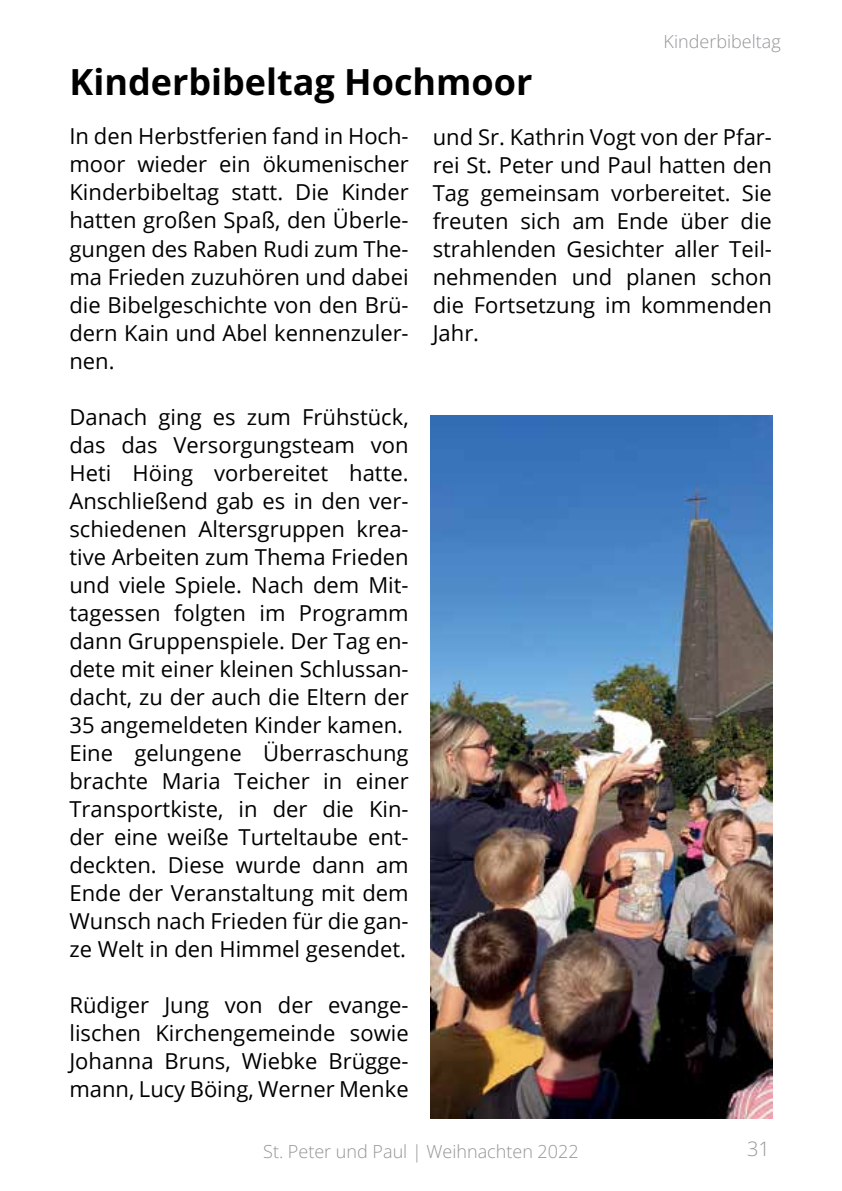
<style>
.page{position:relative;width:842px;height:1191px;background:#fff}
.page>*{position:absolute;margin:0;border:0;box-sizing:border-box;transform-origin:0 0}
.t1{font:700 36px "Open Sans";color:#000}
.t2{font:22px/28px "Open Sans";color:#000;text-align:justify}
.t3{font:300 20px "Open Sans";color:#939598}
.t4{font:300 18px "Open Sans";color:#939598}
</style>
<div class="page">
<img style="left:431px;top:416px;width:341px;height:702px">
<h1 class="t1" style="left:69px;top:57px;width:465px">Kinderbibeltag Hochmoor</h1>
<p class="t4" style="left:664px;top:29px;width:119px">Kinderbibeltag</p>
<p class="t2" style="left:69px;top:122px;width:341px">I n den Herbstferien fand in Hoch&shy;moor wieder ein ökumenischer Kinderbibeltag statt. Die Kinder hatten großen Spaß, den Überle&shy;gungen des Raben Rudi zum The&shy;ma Frieden zuzuhören und dabei die Bibelgeschichte von den Brü&shy;dern Kain und Abel kennenzuler&shy;nen.</p>
<p class="t2" style="left:69px;top:402px;width:341px;text-align:left">Danach ging es zum Frühstück, das das Versorgungsteam von<br>Heti Höing vorbereitet hatte.<br>Anschließend gab es in den ver&shy;schiedenen Altersgruppen krea&shy;tive Arbeiten zum Thema Frieden und viele Spiele. Nach dem Mit&shy;tagessen folgten im Programm dann Gruppenspiele. Der Tag en&shy;dete mit einer kleinen Schlussan&shy;dacht, zu der auch die Eltern der<br>35 angemeldeten Kinder kamen.<br>Eine gelungene Überraschung brachte Maria Teicher in einer<br>Transportkiste, in der die Kin&shy;der eine weiße Turteltaube ent&shy;deckten. Diese wurde dann am<br>Ende der Veranstaltung mit dem<br>Wunsch nach Frieden für die gan&shy;ze Welt in den Himmel gesendet.</p>
<p class="t2" style="left:69px;top:990px;width:341px">Rüdiger Jung von der evange&shy;lischen Kirchengemeinde sowie Johanna Bruns, Wiebke Brügge&shy;mann, Lucy Böing, Werner Menke</p>
<p class="t2" style="left:433px;top:122px;width:341px">und Sr. Kathrin Vogt von der Pfar&shy;rei St. Peter und Paul hatten den Tag gemeinsam vorbereitet. Sie freuten sich am Ende über die strahlenden Gesichter aller Teil&shy;nehmenden und planen schon die Fortsetzung im kommenden Jahr.</p>
<p class="t4" style="left:263px;top:1138px;width:317px">St. Peter und Paul | Weihnachten 2022</p>
<p class="t3" style="left:747px;top:1134px;width:24px">31</p>
</div>
